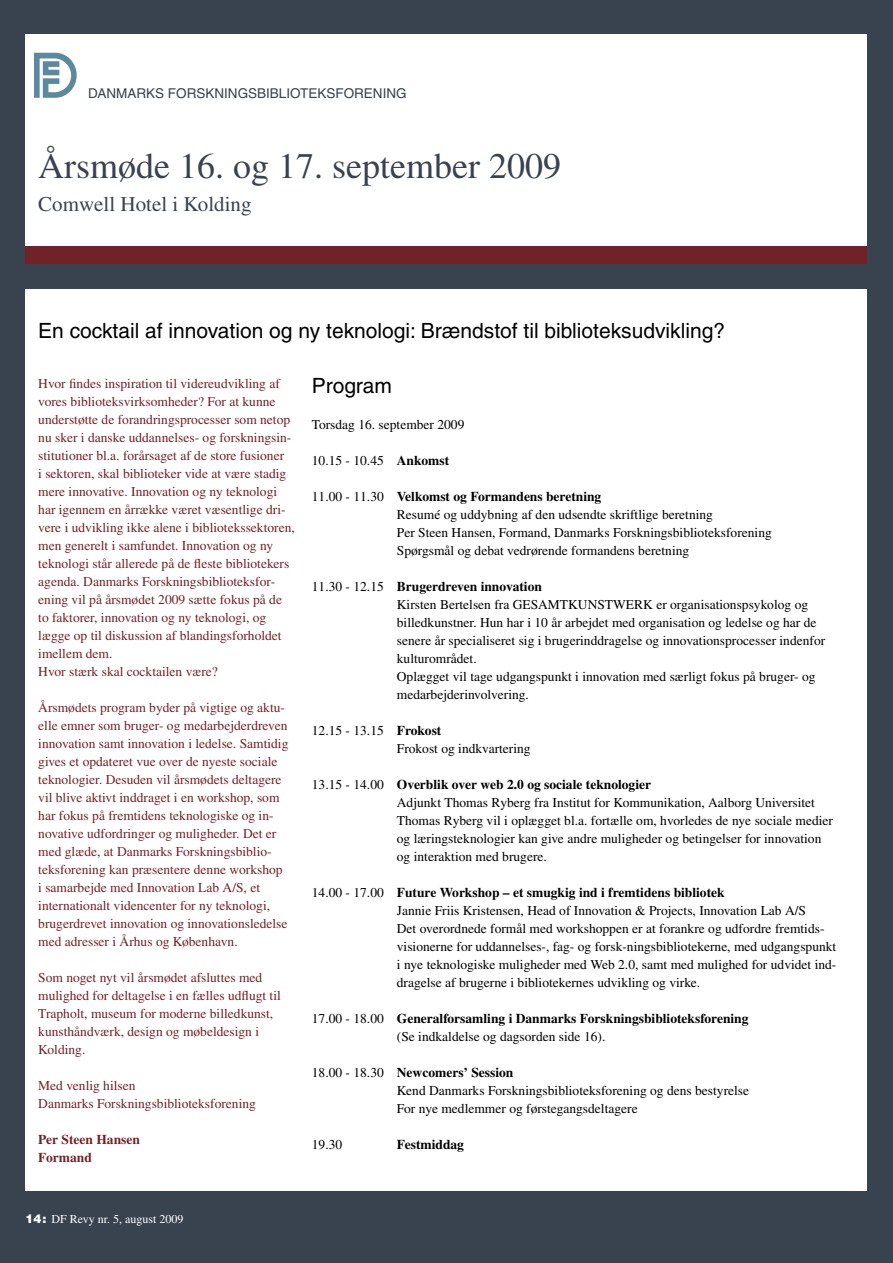
<style>
.page{position:relative;width:893px;height:1263px;background:#39424f}
.page>*{position:absolute;margin:0;border:0;box-sizing:border-box;transform-origin:0 0}
.t1{font:36px "Times";color:#39424f}
.t2{font:21px "Helvetica";color:#000}
.t3{font:21px "Times";color:#39424f}
.t4{font:13.5px/18px "Times";color:#000}
.t5{font:13.5px/18px "Times";color:#712128}
.t6{font:700 13.5px/18px "Times";color:#000}
.t7{font:13.5px "Helvetica";color:#39424f}
.t8{font:700 13.5px/18px "Times";color:#712128}
.t9{font:12px "Times";color:#fff}
.s1{font-weight:700}
.s2{font-weight:400}
.s3{font-family:"Helvetica";font-weight:900}
</style>
<div class="page">
<div style="left:26px;top:289px;width:841px;height:902px;background:#fff"></div>
<div style="left:26px;top:34px;width:841px;height:230px;background:#fff"></div>
<div style="left:26px;top:247px;width:841px;height:17px;background:#712128"></div>
<svg style="left:34px;top:53px;width:43px;height:45px"></svg>
<p class="t7" style="left:88px;top:85px;width:320px">Danmarks Forskningsbiblioteksforening</p>
<h1 class="t1" style="left:38px;top:146px;width:524px">Årsmøde 16. og 17. september 2009</h1>
<h2 class="t3" style="left:38px;top:193px;width:215px">Comwell Hotel i Kolding</h2>
<h2 class="t2" style="left:38px;top:318px;width:688px">En cocktail af innovation og ny teknologi: Brændstof til biblioteksudvikling?</h2>
<p class="t5" style="left:38px;top:374px;width:258px">Hvor findes inspiration til videreudvikling af vores biblioteksvirksomheder? For at kunne understøtte de forandringsprocesser som netop nu sker i danske uddannelses- og forskningsin&shy;stitutioner bl.a. forårsaget af de store fusioner<br>i sektoren, skal biblioteker vide at være stadig mere innovative. Innovation og ny teknologi har igennem en årrække været væsentlige dri&shy;vere i udvikling ikke alene i bibliotekssektoren, men generelt i samfundet. Innovation og ny teknologi står allerede på de fleste bibliotekers agenda. Danmarks Forskningsbiblioteksfor&shy;ening vil på årsmødet 2009 sætte fokus på de to faktorer, innovation og ny teknologi, og lægge op til diskussion af blandingsforholdet imellem dem.<br>Hvor stærk skal cocktailen være?</p>
<p class="t5" style="left:38px;top:698px;width:252px">Årsmødets program byder på vigtige og aktu&shy;elle emner som bruger- og medarbejderdreven innovation samt innovation i ledelse. Samtidig gives et opdateret vue over de nyeste sociale teknologier. Desuden vil årsmødets deltagere vil blive aktivt inddraget i en workshop, som har fokus på fremtidens teknologiske og in&shy;novative udfordringer og muligheder. Det er med glæde, at Danmarks Forskningsbiblio&shy;teksforening kan præsentere denne workshop i samarbejde med Innovation Lab A/S, et internationalt videncenter for ny teknologi, brugerdrevet innovation og innovationsledelse med adresser i Århus og København.</p>
<p class="t5" style="left:38px;top:968px;width:244px">Som noget nyt vil årsmødet afsluttes med mulighed for deltagelse i en fælles udflugt til Trapholt, museum for moderne billedkunst, kunsthåndværk, design og møbeldesign i Kolding.</p>
<p class="t5" style="left:38px;top:1076px;width:219px">Med venlig hilsen<br>Danmarks Forskningsbiblioteksforening</p>
<p class="t8" style="left:38px;top:1130px;width:103px">Per Steen Hansen<br>Formand</p>
<h2 class="t2" style="left:312px;top:374px;width:82px">Program</h2>
<p class="t4" style="left:312px;top:416px;width:154px">Torsdag 16. september 2009</p>
<p class="t4" style="left:312px;top:452px;width:139px">10.15 - 10.45 <span class="s1">Ankomst</span></p>
<p class="t4" style="left:397px;top:488px;width:376px;text-indent:-85px">11.00 - 11.30 <span class="s1">Velkomst og Formandens beretning<br></span>Resumé og uddybning af den udsendte skriftlige beretning<br>Per Steen Hansen, Formand, Danmarks Forskningsbiblioteksforening Spørgsmål og debat vedrørende formandens beretning</p>
<p class="t4" style="left:397px;top:578px;width:430px;text-indent:-85px">11.30 - 12.15 <span class="s1">Brugerdreven innovation<br></span>Kirsten Bertelsen fra GESAMTKUNSTWERK er organisationspsykolog og billedkunstner. Hun har i 10 år arbejdet med organisation og ledelse og har de senere år specialiseret sig i brugerinddragelse og innovationsprocesser indenfor kulturområdet.<br>Oplægget vil tage udgangspunkt i innovation med særligt fokus på bruger- og medarbejderinvolvering.</p>
<p class="t4" style="left:397px;top:722px;width:135px;text-indent:-85px">12.15 - 13.15 <span class="s1">Frokost<br></span>Frokost og indkvartering</p>
<p class="t4" style="left:397px;top:776px;width:438px;text-indent:-85px">13.15 - 14.00 <span class="s1">Overblik over web 2.0 og sociale teknologier<br></span>Adjunkt Thomas Ryberg fra Institut for Kommunikation, Aalborg Universitet Thomas Ryberg vil i oplægget bl.a. fortælle om, hvorledes de nye sociale medier og læringsteknologier kan give andre muligheder og betingelser for innovation og interaktion med brugere.</p>
<p class="t4" style="left:397px;top:884px;width:441px;text-indent:-85px">14.00 - 17.00 <span class="s1">Future Workshop – et smugkig ind i fremtidens bibliotek<br></span>Jannie Friis Kristensen, Head of Innovation &amp; Projects, Innovation Lab A/S<br>Det overordnede formål med workshoppen er at forankre og udfordre fremtids&shy;visionerne for uddannelses-, fag- og forsk-ningsbibliotekerne, med udgangspunkt i nye teknologiske muligheder med Web 2.0, samt med mulighed for udvidet ind&shy;dragelse af brugerne i bibliotekernes udvikling og virke.</p>
<p class="t6" style="left:397px;top:1009px;width:353px;text-indent:-85px"><span class="s2">17.00 - 18.00</span> Generalforsamling i Danmarks Forskningsbiblioteksforening <span class="s2">(Se indkaldelse og dagsorden side 16).</span></p>
<p class="t4" style="left:397px;top:1064px;width:354px;text-indent:-85px">18.00 - 18.30 <span class="s1">Newcomers’ Session<br></span>Kend Danmarks Forskningsbiblioteksforening og dens bestyrelse<br>For nye medlemmer og førstegangsdeltagere</p>
<p class="t4" style="left:312px;top:1136px;width:32px">19.30</p>
<p class="t6" style="left:397px;top:1135px;width:69px">Festmiddag</p>
<p class="t9" style="left:26px;top:1212px;width:159px"><span class="s3">14 :</span> DF Revy nr. 5, august 2009</p>
</div>
